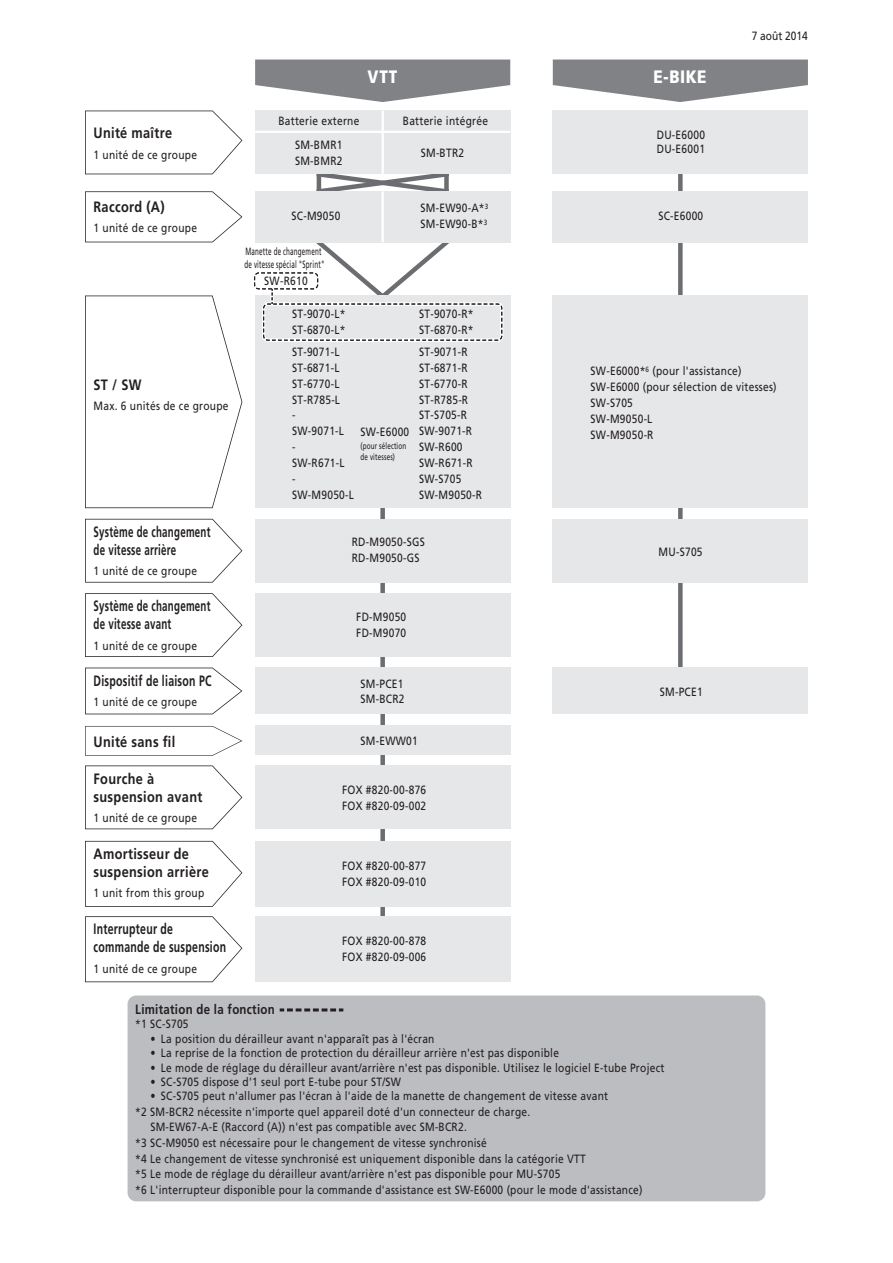
<style>
.page{position:relative;width:893px;height:1263px;background:#fff}
.page>*{position:absolute;margin:0;border:0;box-sizing:border-box;transform-origin:0 0}
.t1{font:900 18px "Frutiger LT Pro";letter-spacing:.035em;color:#fff;scale:.85 1}
.t2{font:700 15px/18px "Frutiger LT Pro";letter-spacing:.025em;color:#231f20;scale:.85 1}
.t3{font:700 15px/18px "Frutiger LT Pro";letter-spacing:.025em;color:#231f20;scale:.65 1}
.t4{font:700 15px/18px "Frutiger LT Pro";letter-spacing:.025em;color:#231f20;scale:.7 1}
.t5{font:700 13.5px "Frutiger LT Pro";letter-spacing:.025em;color:#231f20;scale:.85 1}
.t6{font:12px/15.9px "Frutiger LT Pro";letter-spacing:.025em;color:#231f20;scale:.85 1}
.t7{font:12px "Frutiger LT Pro";color:#231f20;scale:.85 1}
.t8{font:10.5px/12.6px "Frutiger LT Pro";letter-spacing:.025em;color:#231f20;scale:.6 1}
.t9{font:9px/10.8px "Frutiger LT Pro";letter-spacing:.025em;color:#231f20;scale:.7 1}
</style>
<div class="page">
<svg style="left:316px;top:174px;width:128px;height:17px"></svg>
<div style="left:444px;top:174px;width:5px;height:17px;background:#6c6d70"></div>
<svg style="left:313px;top:242px;width:140px;height:54px"></svg>
<div style="left:678px;top:167px;width:5px;height:143px;background:#6c6d70"></div>
<div style="left:678px;top:508px;width:5px;height:11px;background:#6c6d70"></div>
<div style="left:380px;top:583px;width:5px;height:10px;background:#6c6d70"></div>
<div style="left:380px;top:659px;width:5px;height:10px;background:#6c6d70"></div>
<div style="left:380px;top:508px;width:5px;height:9px;background:#6c6d70"></div>
<div style="left:678px;top:583px;width:5px;height:85px;background:#6c6d70"></div>
<div style="left:380px;top:713px;width:5px;height:203px;background:#6c6d70"></div>
<div style="left:553px;top:296px;width:255px;height:212px;background:#e6e7e9"></div>
<div style="left:255px;top:111px;width:255px;height:63px;background:#e6e7e9"></div>
<hr style="left:382px;top:111px;width:2px;height:63px;background:#fff">
<hr style="left:255px;top:131px;width:255px;height:2px;background:#fff">
<div style="left:553px;top:111px;width:255px;height:63px;background:#e6e7e9"></div>
<svg style="left:255px;top:60px;width:255px;height:42px"></svg>
<svg style="left:85px;top:111px;width:157px;height:63px"></svg>
<svg style="left:85px;top:519px;width:157px;height:64px"></svg>
<div style="left:255px;top:191px;width:85px;height:51px;background:#e6e7e9"></div>
<div style="left:340px;top:191px;width:85px;height:51px;background:#e6e7e9"></div>
<div style="left:425px;top:191px;width:85px;height:51px;background:#e6e7e9"></div>
<div style="left:255px;top:519px;width:255px;height:64px;background:#e6e7e9"></div>
<svg style="left:553px;top:60px;width:255px;height:42px"></svg>
<div style="left:553px;top:191px;width:255px;height:51px;background:#e6e7e9"></div>
<div style="left:553px;top:519px;width:255px;height:64px;background:#e6e7e9"></div>
<svg style="left:85px;top:593px;width:157px;height:64px"></svg>
<div style="left:255px;top:593px;width:255px;height:64px;background:#e6e7e9"></div>
<svg style="left:85px;top:668px;width:157px;height:46px"></svg>
<div style="left:553px;top:668px;width:255px;height:46px;background:#e6e7e9"></div>
<div style="left:255px;top:668px;width:255px;height:46px;background:#e6e7e9"></div>
<svg style="left:85px;top:765px;width:157px;height:64px"></svg>
<div style="left:255px;top:765px;width:255px;height:64px;background:#e6e7e9"></div>
<svg style="left:85px;top:841px;width:157px;height:66px"></svg>
<div style="left:255px;top:841px;width:255px;height:66px;background:#e6e7e9"></div>
<svg style="left:85px;top:916px;width:157px;height:66px"></svg>
<div style="left:255px;top:916px;width:255px;height:66px;background:#e6e7e9"></div>
<svg style="left:85px;top:191px;width:157px;height:51px"></svg>
<div style="left:255px;top:296px;width:255px;height:212px;background:#e6e7e9"></div>
<svg style="left:85px;top:296px;width:157px;height:212px"></svg>
<hr style="left:382px;top:191px;width:2px;height:51px;background:#fff">
<div style="left:262px;top:303px;width:241px;height:39px;border:3px solid #fff;border-radius:4px"></div>
<div style="left:253px;top:271px;width:66px;height:19px;border:3px solid #fff;border-radius:4px"></div>
<hr style="left:271px;top:289px;width:3px;height:15px;background:#fff">
<div style="left:263px;top:303px;width:239px;height:38px;border:1px dashed #231f20;border-radius:4px"></div>
<div style="left:254px;top:272px;width:64px;height:17px;border:1px dashed #231f20;border-radius:4px"></div>
<svg style="left:272px;top:289px;width:1px;height:15px"></svg>
<svg style="left:85px;top:726px;width:157px;height:30px"></svg>
<div style="left:255px;top:725px;width:255px;height:30px;background:#e6e7e9"></div>
<div style="left:128px;top:995px;width:637px;height:206px;background:#bcbdc0;border-radius:9px"></div>
<svg style="left:281px;top:1008px;width:61px;height:3px"></svg>
<p class="t2" style="left:94px;top:124px;width:94px">Unité maître</p>
<p class="t6" style="left:94px;top:147px;width:123px">1 unité de ce groupe</p>
<p class="t2" style="left:94px;top:197px;width:85px">Raccord (A)</p>
<p class="t6" style="left:94px;top:220px;width:123px">1 unité de ce groupe</p>
<p class="t2" style="left:94px;top:375px;width:58px">ST / SW</p>
<p class="t6" style="left:94px;top:398px;width:160px">Max. 6 unités de ce groupe</p>
<p class="t3" style="left:94px;top:523px;width:182px">Système de changement de vitesse arrière</p>
<p class="t6" style="left:94px;top:563px;width:123px">1 unité de ce groupe</p>
<p class="t3" style="left:94px;top:597px;width:182px">Système de changement de vitesse avant</p>
<p class="t6" style="left:94px;top:638px;width:123px">1 unité de ce groupe</p>
<p class="t4" style="left:94px;top:671px;width:170px">Dispositif de liaison PC</p>
<p class="t6" style="left:94px;top:694px;width:123px">1 unité de ce groupe</p>
<h1 class="t1" style="left:368px;top:66px;width:37px">VTT</h1>
<p class="t6" style="left:278px;top:109px;width:97px;line-height:23.5px;text-align:center">Batterie externe<br>SM-BMR1</p>
<p class="t6" style="left:295px;top:153px;width:57px">SM-BMR2</p>
<p class="t6" style="left:403px;top:113px;width:102px">Batterie intégrée</p>
<p class="t6" style="left:421px;top:145px;width:53px">SM-BTR2</p>
<p class="t6" style="left:292px;top:208px;width:59px">SC-M9050</p>
<p class="t6" style="left:421px;top:200px;width:81px">SM-EW90-A*<sup>3<br></sup>SM-EW90-B*<sup>3</sup></p>
<p class="t8" style="left:244px;top:245px;width:135px">Manette de changement de vitesse spécial "Sprint"</p>
<p class="t6" style="left:264px;top:273px;width:53px">SW-R610</p>
<p class="t6" style="left:292px;top:306px;width:64px">ST-9070-L*<br>ST-6870-L*</p>
<p class="t6" style="left:292px;top:344px;width:74px">ST-9071-L<br>ST-6871-L<br>ST-6770-L<br>ST-R785-L<br>-<br>SW-9071-L<br>-<br>SW-R671-L<br>-<br>SW-M9050-L</p>
<p class="t6" style="left:419px;top:306px;width:66px">ST-9070-R*<br>ST-6870-R*</p>
<p class="t6" style="left:419px;top:344px;width:76px">ST-9071-R<br>ST-6871-R<br>ST-6770-R<br>ST-R785-R<br>ST-S705-R<br>SW-9071-R<br>SW-R600<br>SW-R671-R<br>SW-S705<br>SW-M9050-R</p>
<p class="t6" style="left:352px;top:534px;width:87px">RD-M9050-SGS<br>RD-M9050-GS</p>
<p class="t6" style="left:360px;top:424px;width:59px">SW-E6000</p>
<p class="t9" style="left:360px;top:440px;width:67px">(pour sélection de vitesses)</p>
<p class="t6" style="left:356px;top:609px;width:60px">FD-M9050<br>FD-M9070</p>
<p class="t6" style="left:361px;top:675px;width:53px">SM-PCE1<br>SM-BCR2</p>
<p class="t2" style="left:94px;top:732px;width:98px">Unité sans fil</p>
<p class="t6" style="left:361px;top:733px;width:69px">SM-EWW01</p>
<p class="t2" style="left:94px;top:769px;width:130px">Fourche à suspension avant</p>
<p class="t6" style="left:94px;top:810px;width:123px">1 unité de ce groupe</p>
<p class="t2" style="left:94px;top:845px;width:137px">Amortisseur de suspension arrière</p>
<p class="t6" style="left:94px;top:885px;width:132px">1 unit from this group</p>
<p class="t4" style="left:94px;top:920px;width:191px">Interrupteur de commande de suspension</p>
<p class="t6" style="left:94px;top:961px;width:123px">1 unité de ce groupe</p>
<p class="t5" style="left:135px;top:1001px;width:166px">Limitation de la fonction</p>
<p class="t6" style="left:342px;top:782px;width:100px">FOX #820-00-876<br>FOX #820-09-002</p>
<p class="t6" style="left:342px;top:858px;width:100px">FOX #820-00-877<br>FOX #820-09-010</p>
<p class="t6" style="left:342px;top:933px;width:100px">FOX #820-00-878<br>FOX #820-09-006</p>
<h1 class="t1" style="left:654px;top:66px;width:64px">E-BIKE</h1>
<p class="t6" style="left:657px;top:128px;width:58px;line-height:14.4px">DU-E6000<br>DU-E6001</p>
<p class="t6" style="left:658px;top:208px;width:54px">SC-E6000</p>
<p class="t7" style="left:752px;top:29px;width:68px">7 août 2014</p>
<p class="t6" style="left:591px;top:363px;width:220px">SW-E6000*<sup>6</sup> (pour l'assistance)<br>SW-E6000 (pour sélection de vitesses)<br>SW-S705<br>SW-M9050-L<br>SW-M9050-R</p>
<p class="t6" style="left:659px;top:544px;width:53px">MU-S705</p>
<p class="t6" style="left:660px;top:684px;width:52px">SM-PCE1</p>
<p class="t6" style="left:135px;top:1016px;width:64px">*1 SC-S705</p>
<p class="t6" style="left:150px;top:1031px;width:336px">• La position du dérailleur avant n'apparaît pas à l'écran</p>
<p class="t6" style="left:150px;top:1045px;width:482px">• La reprise de la fonction de protection du dérailleur arrière n'est pas disponible</p>
<p class="t6" style="left:150px;top:1059px;width:606px">• Le mode de réglage du dérailleur avant/arrière n'est pas disponible. Utilisez le logiciel E-tube Project</p>
<p class="t6" style="left:150px;top:1074px;width:296px">• SC-S705 dispose d'1 seul port E-tube pour ST/SW</p>
<p class="t6" style="left:135px;top:1088px;width:558px;text-indent:15px">• SC-S705 peut n'allumer pas l'écran à l'aide de la manette de changement de vitesse avant *2 SM-BCR2 nécessite n'importe quel appareil doté d'un connecteur de charge.</p>
<p class="t6" style="left:135px;top:1119px;width:598px;text-indent:15px">SM-EW67-A-E (Raccord (A)) n'est pas compatible avec SM-BCR2.<br>*3 SC-M9050 est nécessaire pour le changement de vitesse synchronisé<br>*4 Le changement de vitesse synchronisé est uniquement disponible dans la catégorie VTT<br>*5 Le mode de réglage du dérailleur avant/arrière n'est pas disponible pour MU-S705<br>*6 L'interrupteur disponible pour la commande d'assistance est SW-E6000 (pour le mode d'assistance)</p>
</div>
